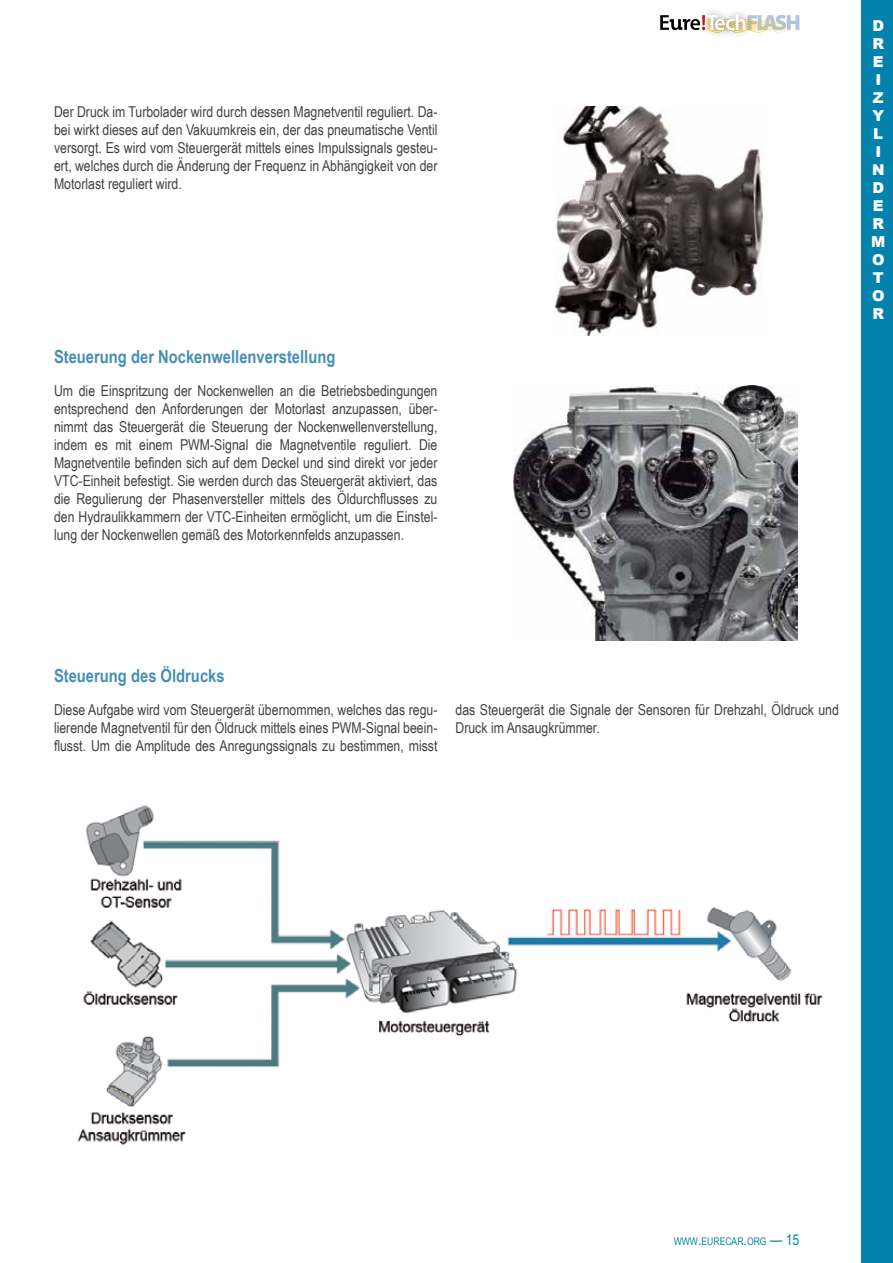
<style>
.page{position:relative;width:893px;height:1263px;background:#fff}
.page>*{position:absolute;margin:0;border:0;box-sizing:border-box;transform-origin:0 0}
.t1{font:700 18px "Arial Narrow";color:#478fb4}
.t2{font:15px/18px "Arial Narrow";color:#414042;text-align:justify}
.t3{font:900 15px/18px "Arial";color:#fff}
.t4{font:10.5px "Arial Narrow";color:#0482ab}
.s1{font-size:15px}
</style>
<div class="page">
<svg style="left:660px;top:14px;width:139px;height:19px"></svg>
<div style="left:862px;top:0;width:31px;height:1263px;background:#0482ab"></div>
<img style="left:556px;top:106px;width:207px;height:229px">
<img style="left:514px;top:385px;width:283px;height:255px">
<img style="left:77px;top:805px;width:746px;height:340px">
<p class="t2" style="left:54px;top:102px;width:385px">Der Druck im Turbolader wird durch dessen Magnetventil reguliert. Da&shy;bei wirkt dieses auf den Vakuumkreis ein, der das pneumatische Ventil versorgt. Es wird vom Steuergerät mittels eines Impulssignals gesteu&shy;ert, welches durch die Änderung der Frequenz in Abhängigkeit von der Motorlast reguliert wird.</p>
<p class="t1" style="left:54px;top:343px;width:283px">Steuerung der Nockenwellenverstellung</p>
<p class="t2" style="left:54px;top:381px;width:385px">Um die Einspritzung der Nockenwellen an die Betriebsbedingungen entsprechend den Anforderungen der Motorlast anzupassen, über&shy;nimmt das Steuergerät die Steuerung der Nockenwellenverstellung, indem es mit einem PWM-Signal die Magnetventile reguliert. Die Magnetventile befinden sich auf dem Deckel und sind direkt vor jeder VTC-Einheit befestigt. Sie werden durch das Steuergerät aktiviert, das die Regulierung der Phasenversteller mittels des Öldurchflusses zu den Hydraulikkammern der VTC-Einheiten ermöglicht, um die Einstel&shy;lung der Nockenwellen gemäß des Motorkennfelds anzupassen.</p>
<p class="t3" style="left:871px;top:16px;width:16px">D<br>R<br>E<br>I<br>Z<br>Y<br>L<br>I<br>N<br>D<br>E<br>R<br>M<br>O<br>T<br>O<br>R</p>
<p class="t1" style="left:54px;top:662px;width:172px">Steuerung des Öldrucks</p>
<p class="t2" style="left:54px;top:700px;width:385px">Diese Aufgabe wird vom Steuergerät übernommen, welches das regu&shy;lierende Magnetventil für den Öldruck mittels eines PWM-Signal beein&shy;flusst. Um die Amplitude des Anregungssignals zu bestimmen, misst</p>
<p class="t2" style="left:455px;top:700px;width:385px">das Steuergerät die Signale der Sensoren für Drehzahl, Öldruck und<br>Druck im Ansaugkrümmer.</p>
<p class="t4" style="left:674px;top:1233px;width:127px">WWW<span class="s1">.</span>EURECAR<span class="s1">.</span>ORG <span class="s1">— 15</span></p>
</div>
